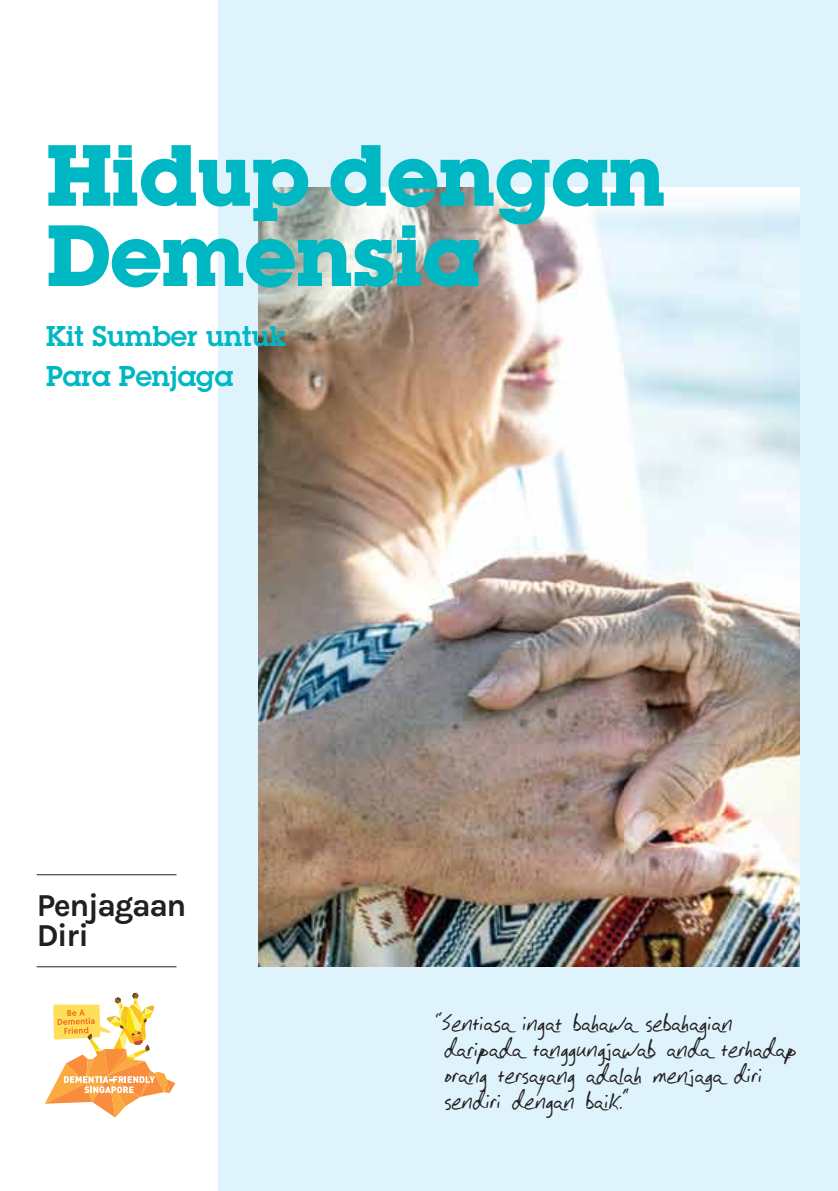
<style>
.page{position:relative;width:838px;height:1191px;background:#fff}
.page>*{position:absolute;margin:0;border:0;box-sizing:border-box;transform-origin:0 0}
.t1{font:700 76px/80.2px "Lubalin";letter-spacing:-.02em;color:#00b8c3}
.t2{font:700 32px/29.6px "Karla";letter-spacing:-.045em;color:#231f20}
.t3{font:600 28px/40px "Lubalin Graph Std";color:#00b8c3}
.t4{font:22px/26px "FG Liv";color:#231f20}
</style>
<div class="page">
<div style="left:218px;top:0;width:620px;height:1191px;background:#dff3fd"></div>
<hr style="left:37px;top:966px;width:139px;height:1px;background:#231f20">
<hr style="left:37px;top:874px;width:139px;height:1px;background:#231f20">
<img style="left:258px;top:188px;width:541px;height:778px">
<svg style="left:45px;top:992px;width:130px;height:125px"></svg>
<h1 class="t1" style="left:46px;top:135px;width:621px">Hidup dengan<br>Demensia</h1>
<p class="t3" style="left:46px;top:316px;width:242px">Kit Sumber untuk<br>Para Penjaga</p>
<h2 class="t2" style="left:37px;top:891px;width:151px">Penjagaan<br>Diri</h2>
<p class="t4" style="left:444px;top:1009px;width:354px;text-indent:-8px">“Sentiasa ingat bahawa sebahagian daripada tanggungjawab anda terhadap orang tersayang adalah menjaga diri sendiri dengan baik.”</p>
</div>
